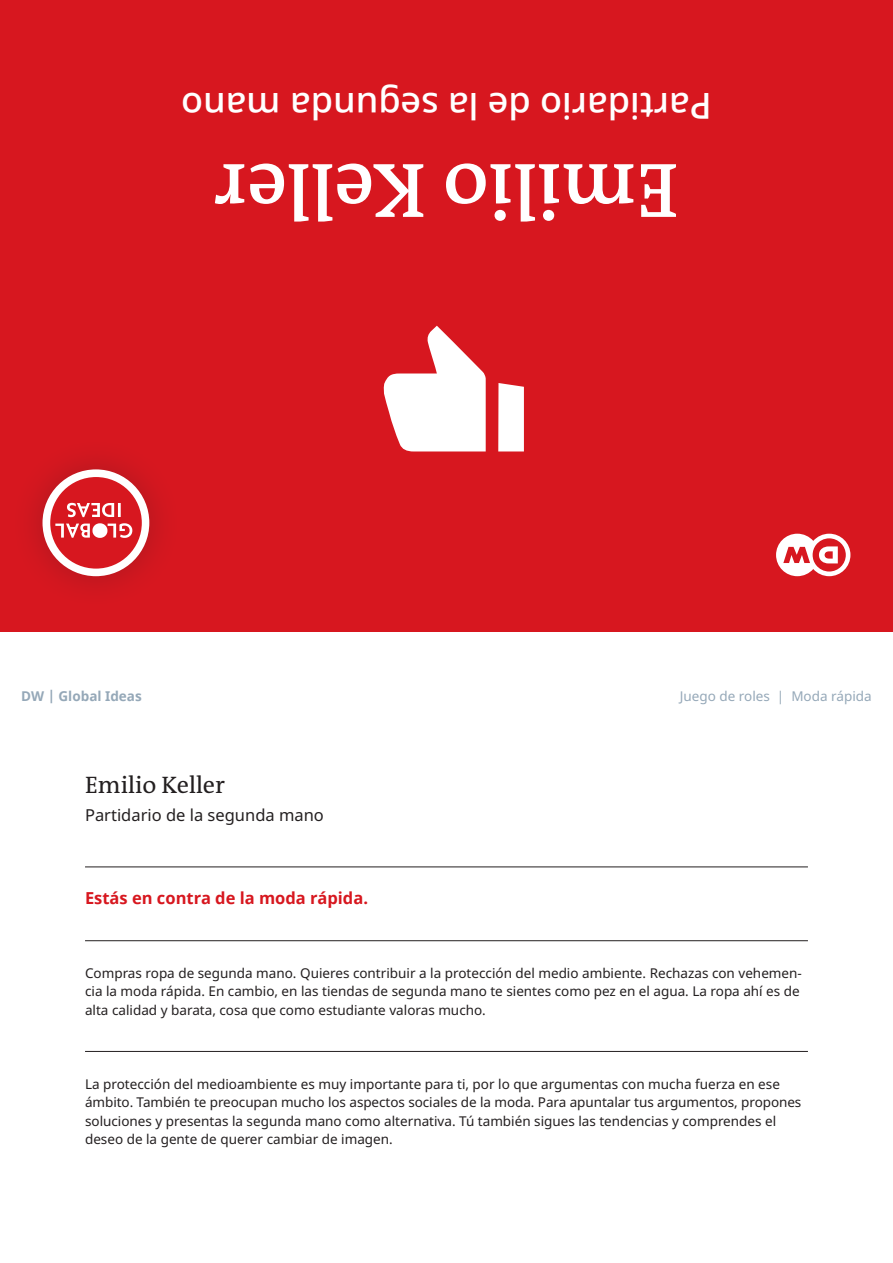
<style>
.page{position:relative;width:893px;height:1263px;background:#fff}
.page>*{position:absolute;margin:0;border:0;box-sizing:border-box;transform-origin:0 0}
.Frage{font:600 78px "DW The Antiqua B W6";color:#fff}
.Frage-2{font:500 36px "Noto Sans";color:#fff}
.Frage-3{font:24px "DW The Antiqua B W5 Plain";color:#231f20}
.Fliesstext{font:700 16.5px "Noto Sans";color:#d7171f}
.Frage-4{font:16.5px "Noto Sans";color:#231f20}
.Fliesstext-2{font:13.5px/18.5px "Noto Sans";color:#231f20}
.Fliesstext-3{font:13.5px "Noto Sans";color:#95a8b8}
.Fliesstext-4{font:700 13.5px "Noto Sans";color:#95a8b8}
</style>
<div class="page">
<div style="left:0;top:0;width:893px;height:631px;background:#d7171f"></div>
<div style="left:10px;top:437px;width:172px;height:172px;background:#231f20;opacity:.25"></div>
<div style="left:43px;top:469px;width:106px;height:107px;background:#fff;border-radius:50%"></div>
<div style="left:50px;top:477px;width:92px;height:92px;background:#d7171f;border-radius:50%"></div>
<svg style="left:55px;top:503px;width:77px;height:35px"></svg>
<svg style="left:776px;top:534px;width:74px;height:42px"></svg>
<svg style="left:383px;top:326px;width:103px;height:125px"></svg>
<svg style="left:498px;top:383px;width:26px;height:68px;background:#fdf4f4"></svg>
<hr style="left:85px;top:866px;width:723px;height:1px;background:#231f20">
<hr style="left:85px;top:940px;width:723px;height:1px;background:#231f20">
<hr style="left:85px;top:1051px;width:723px;height:1px;background:#231f20">
<p class="Frage-2" style="left:712px;top:131px;width:532px;rotate:-180deg">Partidario de la segunda mano</p>
<p class="Frage" style="left:679px;top:241px;width:466px;rotate:-180deg">Emilio Keller</p>
<p class="Fliesstext-4" style="left:21px;top:687px;width:122px">DW | Global Ideas</p>
<p class="Fliesstext-3" style="left:680px;top:687px;width:193px">Juego de roles | Moda rápida</p>
<p class="Frage-3" style="left:85px;top:770px;width:141px">Emilio Keller</p>
<p class="Frage-4" style="left:85px;top:803px;width:240px">Partidario de la segunda mano</p>
<p class="Fliesstext" style="left:85px;top:886px;width:284px">Estás en contra de la moda rápida.</p>
<p class="Fliesstext-2" style="left:85px;top:964px;width:718px">Compras ropa de segunda mano. Quieres contribuir a la protección del medio ambiente. Rechazas con vehemen&shy;cia la moda rápida. En cambio, en las tiendas de segunda mano te sientes como pez en el agua. La ropa ahí es de alta calidad y barata, cosa que como estudiante valoras mucho.</p>
<p class="Fliesstext-2" style="left:85px;top:1075px;width:718px">La protección del medioambiente es muy importante para ti, por lo que argumentas con mucha fuerza en ese ámbito. También te preocupan mucho los aspectos sociales de la moda. Para apuntalar tus argumentos, propones soluciones y presentas la segunda mano como alternativa. Tú también sigues las tendencias y comprendes el deseo de la gente de querer cambiar de imagen.</p>
</div>
